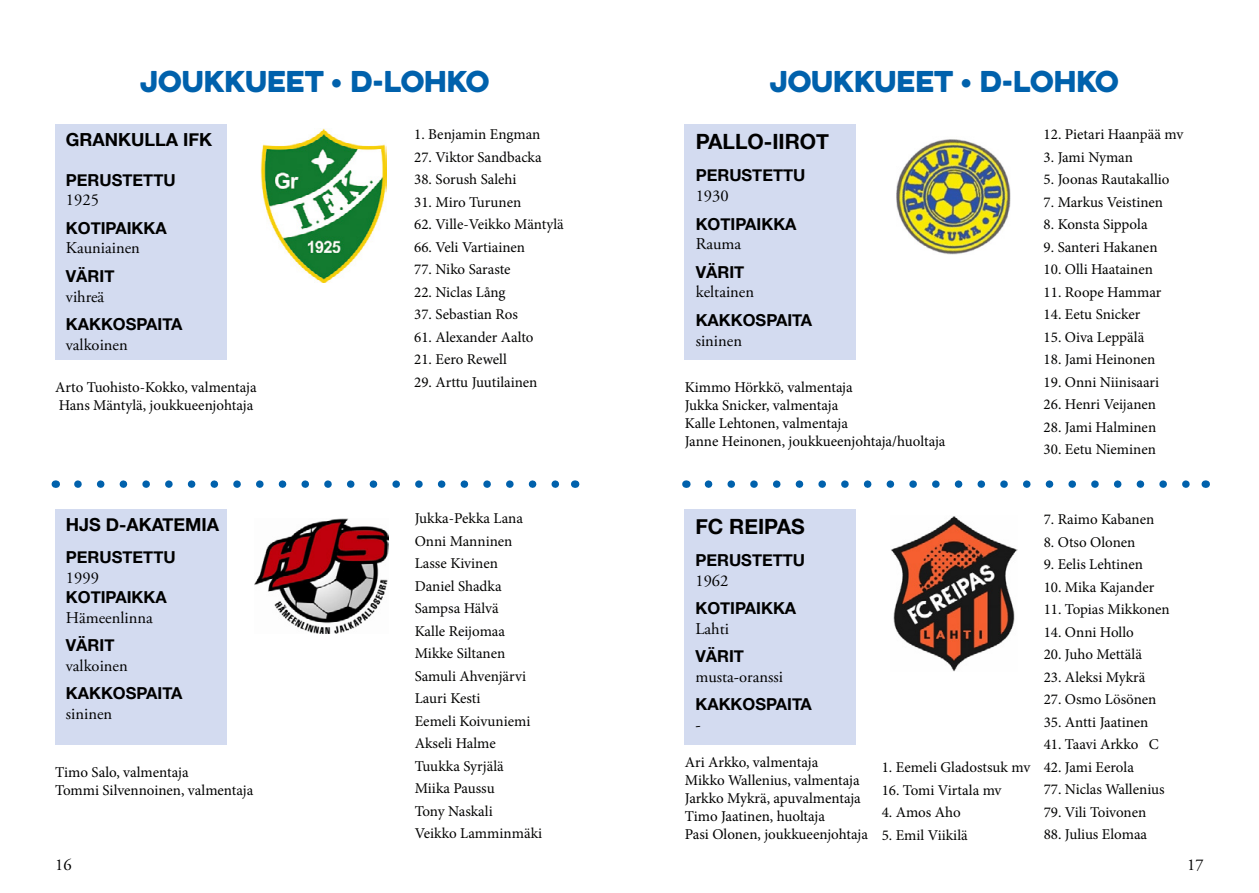
<style>
.page{position:relative;width:1259px;height:893px;background:#fff}
.page>*{position:absolute;margin:0;border:0;box-sizing:border-box;transform-origin:0 0}
.t1{font:27px "Eveleth Clean";color:#0061ac}
.t2{font:700 21px "Helvetica Neue";color:#000}
.t3{font:700 18px "Helvetica Neue";color:#000}
.t4{font:700 16.5px "Helvetica Neue";color:#000}
.t5{font:16.5px "Adobe Garamond Pro";color:#000}
.t6{font:15px/22.5px "Minion Pro";color:#030302}
.t7{font:15px/18px "Minion Pro";color:#000}
</style>
<div class="page">
<div style="left:55px;top:124px;width:171px;height:236px;background:#d3dbf0"></div>
<div style="left:55px;top:509px;width:171px;height:235px;background:#d3dbf0"></div>
<div style="left:685px;top:509px;width:171px;height:235px;background:#d3dbf0"></div>
<div style="left:685px;top:124px;width:171px;height:236px;background:#d3dbf0"></div>
<svg style="left:78px;top:480px;width:482px;height:8px"></svg>
<svg style="left:708px;top:480px;width:482px;height:8px"></svg>
<img style="left:261px;top:129px;width:126px;height:154px">
<img style="left:896px;top:139px;width:115px;height:115px">
<img style="left:255px;top:519px;width:133px;height:115px">
<img style="left:891px;top:516px;width:126px;height:155px">
<h1 class="t1" style="left:140px;top:60px;width:350px">JOUKKUEET • D-LOHKO</h1>
<h1 class="t1" style="left:769px;top:60px;width:350px">JOUKKUEET • D-LOHKO</h1>
<p class="t3" style="left:66px;top:128px;width:148px">GRANKULLA IFK</p>
<p class="t4" style="left:66px;top:169px;width:111px">PERUSTETTU</p>
<p class="t5" style="left:66px;top:190px;width:34px">1925</p>
<p class="t4" style="left:66px;top:218px;width:102px">KOTIPAIKKA</p>
<p class="t5" style="left:66px;top:238px;width:75px">Kauniainen</p>
<p class="t4" style="left:66px;top:266px;width:50px">VÄRIT</p>
<p class="t5" style="left:66px;top:286px;width:40px">vihreä</p>
<p class="t4" style="left:66px;top:314px;width:118px">KAKKOSPAITA</p>
<p class="t5" style="left:66px;top:335px;width:63px">valkoinen</p>
<p class="t7" style="left:55px;top:378px;width:203px">Arto Tuohisto-Kokko, valmentaja<br>Hans Mäntylä, joukkueenjohtaja</p>
<p class="t6" style="left:414px;top:123px;width:128px">1. Benjamin Engman</p>
<p class="t6" style="left:414px;top:146px;width:129px">27. Viktor Sandbacka</p>
<p class="t6" style="left:414px;top:168px;width:104px">38. Sorush Salehi</p>
<p class="t6" style="left:414px;top:191px;width:109px">31. Miro Turunen</p>
<p class="t6" style="left:414px;top:213px;width:151px">62. Ville-Veikko Mäntylä</p>
<p class="t6" style="left:414px;top:236px;width:112px">66. Veli Vartiainen</p>
<p class="t6" style="left:414px;top:258px;width:98px">77. Niko Saraste</p>
<p class="t6" style="left:414px;top:281px;width:93px">22. Niclas Lång</p>
<p class="t6" style="left:414px;top:303px;width:105px">37. Sebastian Ros</p>
<p class="t6" style="left:414px;top:326px;width:121px">61. Alexander Aalto</p>
<p class="t6" style="left:414px;top:348px;width:94px">21. Eero Rewell</p>
<p class="t6" style="left:414px;top:371px;width:125px">29. Arttu Juutilainen</p>
<h2 class="t2" style="left:696px;top:128px;width:135px">PALLO-IIROT</h2>
<p class="t4" style="left:696px;top:165px;width:111px">PERUSTETTU</p>
<p class="t5" style="left:696px;top:186px;width:34px">1930</p>
<p class="t4" style="left:696px;top:213px;width:102px">KOTIPAIKKA</p>
<p class="t5" style="left:696px;top:234px;width:47px">Rauma</p>
<p class="t4" style="left:696px;top:262px;width:50px">VÄRIT</p>
<p class="t5" style="left:696px;top:282px;width:60px">keltainen</p>
<p class="t4" style="left:696px;top:310px;width:118px">KAKKOSPAITA</p>
<p class="t5" style="left:696px;top:330px;width:48px">sininen</p>
<p class="t7" style="left:685px;top:378px;width:262px">Kimmo Hörkkö, valmentaja<br>Jukka Snicker, valmentaja<br>Kalle Lehtonen, valmentaja<br>Janne Heinonen, joukkueenjohtaja/huoltaja</p>
<p class="t6" style="left:1043px;top:123px;width:141px">12. Pietari Haanpää mv</p>
<p class="t6" style="left:1043px;top:146px;width:91px">3. Jami Nyman</p>
<p class="t6" style="left:1043px;top:168px;width:127px">5. Joonas Rautakallio</p>
<p class="t6" style="left:1043px;top:191px;width:121px">7. Markus Veistinen</p>
<p class="t6" style="left:1043px;top:213px;width:105px">8. Konsta Sippola</p>
<p class="t6" style="left:1043px;top:236px;width:115px">9. Santeri Hakanen</p>
<p class="t6" style="left:1043px;top:258px;width:111px">10. Olli Haatainen</p>
<p class="t6" style="left:1043px;top:281px;width:119px">11. Roope Hammar</p>
<p class="t6" style="left:1043px;top:303px;width:98px">14. Eetu Snicker</p>
<p class="t6" style="left:1043px;top:326px;width:102px">15. Oiva Leppälä</p>
<p class="t6" style="left:1043px;top:348px;width:113px">18. Jami Heinonen</p>
<p class="t6" style="left:1043px;top:371px;width:117px">19. Onni Niinisaari</p>
<p class="t6" style="left:1043px;top:393px;width:114px">26. Henri Veijanen</p>
<p class="t6" style="left:1043px;top:416px;width:114px">28. Jami Halminen</p>
<p class="t6" style="left:1043px;top:438px;width:114px">30. Eetu Nieminen</p>
<p class="t6" style="left:415px;top:507px;width:129px">Jukka-Pekka Lana<br>Onni Manninen<br>Lasse Kivinen<br>Daniel Shadka<br>Sampsa Hälvä<br>Kalle Reijomaa<br>Mikke Siltanen<br>Samuli Ahvenjärvi<br>Lauri Kesti<br>Eemeli Koivuniemi<br>Akseli Halme<br>Tuukka Syrjälä<br>Miika Paussu<br>Tony Naskali<br>Veikko Lamminmäki</p>
<p class="t6" style="left:1043px;top:508px;width:112px">7. Raimo Kabanen</p>
<p class="t3" style="left:66px;top:513px;width:155px">HJS D-AKATEMIA</p>
<p class="t4" style="left:66px;top:547px;width:111px">PERUSTETTU</p>
<p class="t5" style="left:66px;top:568px;width:34px">1999</p>
<p class="t4" style="left:66px;top:587px;width:102px">KOTIPAIKKA</p>
<p class="t5" style="left:66px;top:607px;width:88px">Hämeenlinna</p>
<p class="t4" style="left:66px;top:635px;width:50px">VÄRIT</p>
<p class="t5" style="left:66px;top:656px;width:63px">valkoinen</p>
<p class="t4" style="left:66px;top:683px;width:118px">KAKKOSPAITA</p>
<p class="t5" style="left:66px;top:704px;width:48px">sininen</p>
<h2 class="t2" style="left:695px;top:513px;width:111px">FC REIPAS</h2>
<p class="t4" style="left:695px;top:550px;width:111px">PERUSTETTU</p>
<p class="t5" style="left:695px;top:571px;width:34px">1962</p>
<p class="t4" style="left:695px;top:598px;width:102px">KOTIPAIKKA</p>
<p class="t5" style="left:695px;top:619px;width:35px">Lahti</p>
<p class="t4" style="left:695px;top:646px;width:50px">VÄRIT</p>
<p class="t5" style="left:695px;top:667px;width:89px">musta-oranssi</p>
<p class="t4" style="left:695px;top:694px;width:118px">KAKKOSPAITA</p>
<p class="t5" style="left:695px;top:715px;width:7px">-</p>
<p class="t6" style="left:1043px;top:531px;width:93px">8. Otso Olonen</p>
<p class="t6" style="left:1043px;top:553px;width:101px">9. Eelis Lehtinen</p>
<p class="t6" style="left:1043px;top:576px;width:112px">10. Mika Kajander</p>
<p class="t6" style="left:1043px;top:598px;width:128px">11. Topias Mikkonen</p>
<p class="t6" style="left:1043px;top:621px;width:92px">14. Onni Hollo</p>
<p class="t6" style="left:1043px;top:643px;width:100px">20. Juho Mettälä</p>
<p class="t6" style="left:1043px;top:666px;width:103px">23. Aleksi Mykrä</p>
<p class="t6" style="left:1043px;top:688px;width:114px">27. Osmo Lösönen</p>
<p class="t6" style="left:1043px;top:711px;width:106px">35. Antti Jaatinen</p>
<p class="t6" style="left:1043px;top:733px;width:116px">41. Taavi Arkko C</p>
<p class="t6" style="left:1043px;top:756px;width:92px">42. Jami Eerola</p>
<p class="t6" style="left:1043px;top:778px;width:122px">77. Niclas Wallenius</p>
<p class="t6" style="left:1043px;top:801px;width:104px">79. Vili Toivonen</p>
<p class="t6" style="left:1043px;top:823px;width:105px">88. Julius Elomaa</p>
<p class="t7" style="left:55px;top:763px;width:200px">Timo Salo, valmentaja<br>Tommi Silvennoinen, valmentaja</p>
<p class="t7" style="left:685px;top:753px;width:185px">Ari Arkko, valmentaja<br>Mikko Wallenius, valmentaja<br>Jarkko Mykrä, apuvalmentaja<br>Timo Jaatinen, huoltaja<br>Pasi Olonen, joukkueenjohtaja</p>
<p class="t6" style="left:881px;top:756px;width:150px">1. Eemeli Gladostsuk mv</p>
<p class="t6" style="left:881px;top:779px;width:121px">16. Tomi Virtala mv</p>
<p class="t6" style="left:881px;top:801px;width:81px">4. Amos Aho</p>
<p class="t6" style="left:881px;top:824px;width:88px">5. Emil Viikilä</p>
<p class="t5" style="left:55px;top:855px;width:18px">16</p>
<p class="t5" style="left:1187px;top:855px;width:18px">17</p>
</div>
